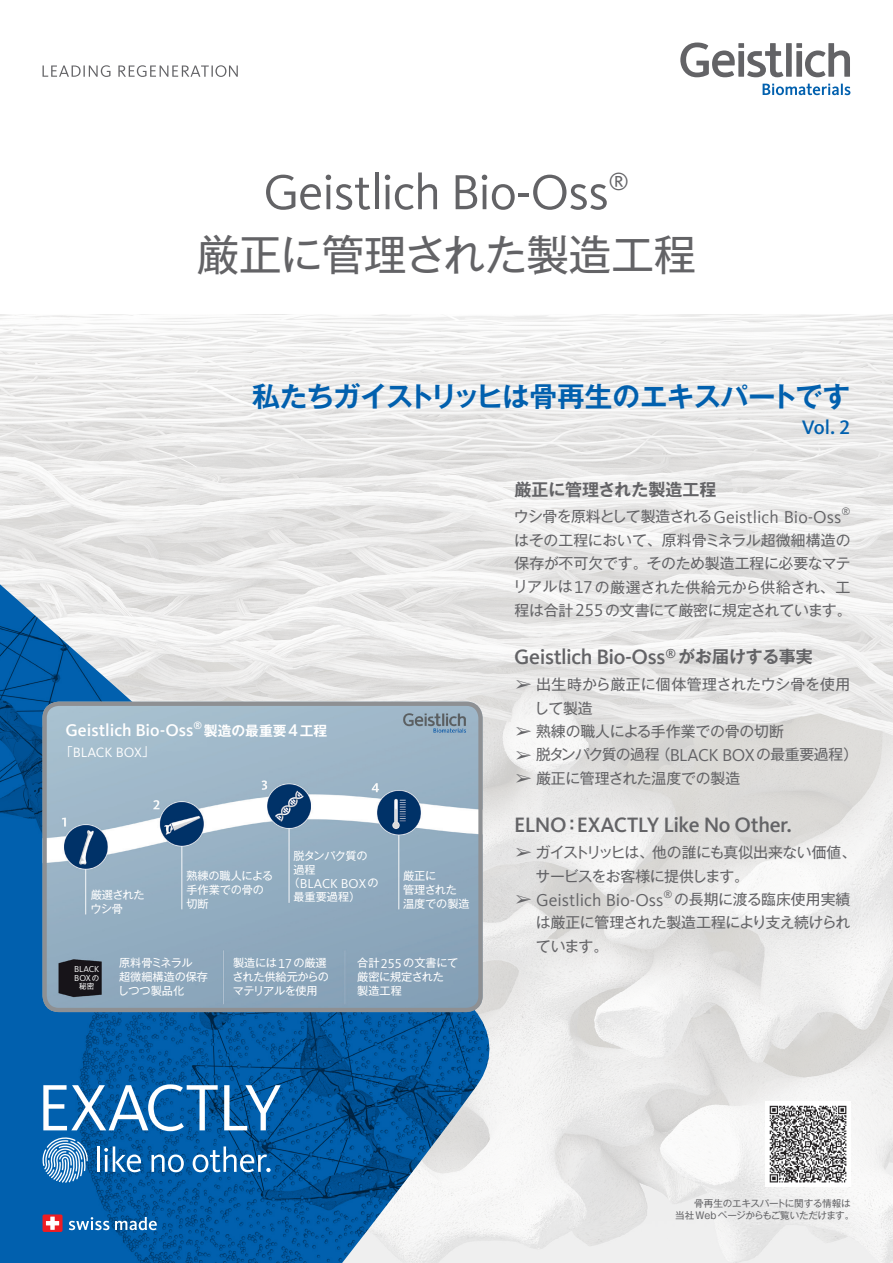
<style>
.page{position:relative;width:893px;height:1263px;background:#fff}
.page>*{position:absolute;margin:0;border:0;box-sizing:border-box;transform-origin:0 0}
.t1{font:51px "Kievit Pro";letter-spacing:-.02em;color:#636366}
.t2{font:42.45px "Gothic MB101 Pro";letter-spacing:-.02em;color:#636366}
.t3{font:700 27.6px "Gothic MB101 Pro De";letter-spacing:-.03em;color:#0160ae}
.t4{font:23.85px "Kievit Pro";color:#636366}
.t5{font:500 21.6px "Kievit Pro";letter-spacing:-.02em;color:#636366}
.t6{font:500 20.25px "Kievit Pro";color:#0160ae}
.t7{font:17.85px "Kievit Pro";color:#636366}
.t8{font:500 17.55px "Kievit Pro";color:#fff}
.t9{font:700 16.95px "Gothic MB101 Pro De";letter-spacing:-.005em;color:#636366}
.t10{font:15.9px "MS P Gothic";color:#636366;scale:1.1 1}
.t11{font:14.85px/23.4px "Gothic MB101 Pro";letter-spacing:-.015em;color:#636366}
.t12{font:14.85px/23.4px "Gothic MB101 Pro";letter-spacing:.01em;color:#636366}
.t13{font:14.85px "Gothic MB101 Pro";letter-spacing:-.035em;color:#636366}
.t14{font:14.85px "Gothic MB101 Pro";letter-spacing:-.055em;color:#636366}
.t15{font:14.85px "Gothic MB101 Pro";letter-spacing:.025em;color:#636366}
.t16{font:14.85px "Gothic MB101 Pro";letter-spacing:-.04em;color:#636366}
.t17{font:14.85px "Gothic MB101 Pro";letter-spacing:-.075em;color:#636366}
.t18{font:14.1px "Kievit Pro";color:#fff}
.t19{font:700 13.8px "Gothic MB101 Pro De";color:#fff}
.t20{font:13.35px "Kievit Pro";color:#fff}
.t21{font:500 12.6px "Kievit Pro";color:#636366}
.t22{font:11.7px "Gothic MB101 Pro";color:#fff}
.t23{font:11.1px/13.8px "Gothic MB101 Pro";letter-spacing:-.01em;color:#fff}
.t24{font:11.1px/13.8px "Gothic MB101 Pro";letter-spacing:-.035em;color:#fff}
.t25{font:11.1px/13.8px "Gothic MB101 Pro";letter-spacing:-.065em;color:#fff}
.t26{font:10.35px "Kievit Pro";color:#636366}
.t27{font:500 10.2px "Kievit Pro";color:#fff}
.t28{font:9.6px/12.8px "Gothic MB101 Pro";letter-spacing:-.025em;color:#636366}
.t29{font:9px/8.6px "Kievit Pro";color:#fff}
.t30{font:7.5px "Gothic MB101 Pro";color:#fff}
.s1{font-family:"Kievit Pro";font-size:17.85px}
.s2{font-family:"Gothic MB101 Pro";font-size:11.1px}
.s3{font-family:"Gothic MB101 Pro";font-size:7.5px}
.s4{font-family:"MS P Gothic";font-size:15.9px}
</style>
<div class="page">
<img style="left:0;top:315px;width:893px;height:948px">
<svg style="left:0;top:573px;width:494px;height:690px;fill:#efeeee"></svg>
<img style="left:0;top:583px;width:491px;height:680px">
<img style="left:43px;top:702px;width:440px;height:310px">
<div style="left:43px;top:702px;width:440px;height:310px;border:4px solid #8e9093;border-radius:14px"></div>
<svg style="left:680px;top:43px;width:170px;height:34px"></svg>
<svg style="left:763px;top:84px;width:87px;height:11px"></svg>
<svg style="left:43px;top:65px;width:195px;height:12px"></svg>
<svg style="left:43px;top:1084px;width:175px;height:47px"></svg>
<svg style="left:224px;top:1085px;width:57px;height:45px"></svg>
<hr style="left:97px;top:1146px;width:3px;height:26px;background:#fff">
<svg style="left:104px;top:1146px;width:37px;height:26px"></svg>
<svg style="left:151px;top:1154px;width:33px;height:18px"></svg>
<svg style="left:193px;top:1146px;width:78px;height:26px"></svg>
<svg style="left:42px;top:1137px;width:46px;height:46px"></svg>
<svg style="left:69px;top:1217px;width:40px;height:13px"></svg>
<svg style="left:115px;top:1217px;width:42px;height:13px"></svg>
<div style="left:43px;top:1214px;width:20px;height:18px;background:#ee1d23;border-radius:2px"></div>
<svg style="left:46px;top:1216px;width:13px;height:14px"></svg>
<img style="left:765px;top:1101px;width:85px;height:85px">
<h1 class="t1" style="left:263px;top:161px;width:347px">Geistlich Bio-Oss</h1>
<h2 class="t2" style="left:196px;top:220px;width:501px">厳正に管理された製造工程</h2>
<h3 class="t4" style="left:608px;top:168px;width:22px">R</h3>
<h3 class="t3" style="left:252px;top:374px;width:600px">私たちガイストリッヒは骨再生のエキスパートです</h3>
<h3 class="t6" style="left:802px;top:414px;width:50px">Vol 2.</h3>
<p class="t9" style="left:514px;top:475px;width:203px">厳正に管理された製造工程</p>
<p class="t26" style="left:841px;top:506px;width:11px">R</p>
<p class="t14" style="left:514px;top:504px;width:266px">ウシ骨を原料として製造される<span class="s1">Geistlich</span></p>
<p class="t11" style="left:514px;top:526px;width:338px">はその工程において、原料骨ミネラル超微細構造の</p>
<p class="t11" style="left:514px;top:550px;width:338px">保存が不可欠です。そのため製造工程に必要なマテ</p>
<p class="t15" style="left:595px;top:574px;width:257px">の厳選された供給元から供給され、工</p>
<p class="t7" style="left:784px;top:506px;width:59px">Bio-Oss</p>
<p class="t11" style="left:513px;top:573px;width:61px">リアルは</p>
<p class="t7" style="left:574px;top:576px;width:20px">17</p>
<p class="t27" style="left:193px;top:719px;width:10px">®</p>
<p class="t8" style="left:65px;top:720px;width:130px">Geistlich Bio-Oss</p>
<p class="t22" style="left:142px;top:742px;width:13px">「</p>
<p class="t19" style="left:204px;top:719px;width:84px">製造の最重要</p>
<p class="t19" style="left:300px;top:719px;width:29px">工程</p>
<p class="t8" style="left:288px;top:720px;width:11px">4</p>
<p class="t22" style="left:61px;top:742px;width:13px">「</p>
<p class="t18" style="left:73px;top:743px;width:71px">BLACK BOX</p>
<p class="t24" style="left:90px;top:886px;width:56px">厳選されたウシ骨</p>
<p class="t23" style="left:186px;top:867px;width:88px">熟練の職人による手作業での骨の切断</p>
<p class="t25" style="left:293px;top:847px;width:76px">脱タンパク質の過程</p>
<p class="t20" style="left:300px;top:875px;width:81px">BLACK BOX<span class="s2">の</span></p>
<p class="t23" style="left:293px;top:875px;width:68px;text-indent:-5px">（<br>最重要過程(</p>
<p class="t23" style="left:403px;top:867px;width:68px">厳正に<br>管理された温度での製造</p>
<p class="t29" style="left:74px;top:965px;width:27px">BLACK<br>BOX<span class="s3">の</span></p>
<p class="t30" style="left:79px;top:980px;width:16px">秘密</p>
<p class="t23" style="left:118px;top:954px;width:92px">原料骨ミネラル<br>超微細構造の保存しつつ製品化</p>
<p class="t23" style="left:293px;top:954px;width:35px">の厳選</p>
<p class="t24" style="left:232px;top:954px;width:98px">製造には<br>された供給元からのマテリアルを使用</p>
<p class="t23" style="left:403px;top:954px;width:56px">の文書にて</p>
<p class="t23" style="left:357px;top:954px;width:88px">合計<br>厳密に規定された製造工程</p>
<p class="t20" style="left:381px;top:955px;width:23px">255</p>
<p class="t20" style="left:278px;top:955px;width:16px">17</p>
<p class="t11" style="left:605px;top:596px;width:248px">の文書にて厳密に規定されています。</p>
<p class="t11" style="left:514px;top:596px;width:60px">程は合計</p>
<p class="t7" style="left:575px;top:600px;width:30px">255</p>
<p class="t21" style="left:666px;top:646px;width:12px">®</p>
<h3 class="t5" style="left:514px;top:644px;width:153px">Geistlich Bio-Oss</h3>
<p class="t12" style="left:534px;top:671px;width:318px;text-indent:-20px"><span class="s4">➢</span> 出生時から厳正に個体管理されたウシ骨を使用して製造</p>
<p class="t11" style="left:722px;top:718px;width:137px;text-indent:-208px"><span class="s4">➢</span> 熟練の職人による手作業での骨の切断<br><span class="s1">BOX</span>の最重要過程(</p>
<p class="t9" style="left:678px;top:643px;width:136px">がお届けする事実</p>
<p class="t11" style="left:656px;top:741px;width:16px">（</p>
<p class="t17" style="left:514px;top:742px;width:147px"><span class="s4">➢</span> 脱タンパク質の過程</p>
<p class="t11" style="left:514px;top:764px;width:227px"><span class="s4">➢</span> 厳正に管理された温度での製造</p>
<h3 class="t5" style="left:577px;top:812px;width:217px">EXACTLY Like No Other.</h3>
<p class="t7" style="left:670px;top:744px;width:50px">BLACK</p>
<h3 class="t5" style="left:514px;top:812px;width:54px">ELNO</h3>
<p class="t13" style="left:514px;top:840px;width:343px"><span class="s4">➢</span> ガイストリッヒは、他の誰にも真似出来ない価値、</p>
<p class="t16" style="left:535px;top:864px;width:215px">サービスをお客様に提供します。</p>
<p class="t11" style="left:674px;top:886px;width:178px">の長期に渡る臨床使用実績</p>
<p class="t9" style="left:563px;top:811px;width:19px">：</p>
<p class="t26" style="left:663px;top:888px;width:11px">®</p>
<p class="t7" style="left:536px;top:889px;width:129px">Geistlich Bio-Oss</p>
<p class="t10" style="left:514px;top:891px;width:17px">➢</p>
<p class="t11" style="left:536px;top:909px;width:316px">は厳正に管理された製造工程により支え続けられています。</p>
<p class="t28" style="left:675px;top:1195px;width:181px;text-indent:19px">骨再生のエキスパートに関する情報は当社Webページからもご覧いただけます。</p>
</div>
